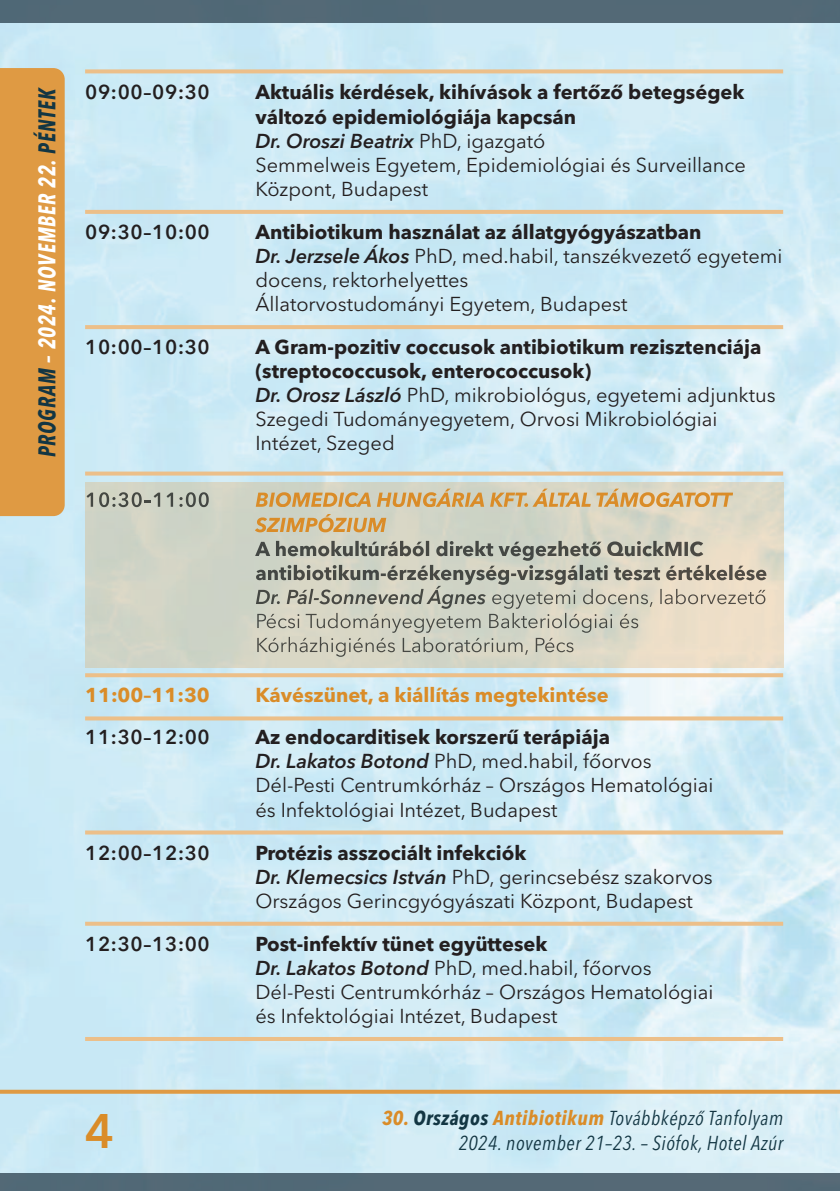
<style>
.page{position:relative;width:840px;height:1191px;background:#fff}
.page>*{position:absolute;margin:0;border:0;box-sizing:border-box;transform-origin:0 0}
.t1{font:600 48px "Avenir Next";color:#da8c28}
.t2{font:italic 700 24px "Avenir Next Condensed";letter-spacing:.05em;color:#fff;scale:.85 1}
.t3{font:20px/24px "Avenir Next";color:#231f20}
.t4{font:italic 20px "Avenir Next Condensed";letter-spacing:.025em;color:#133643}
.t5{font:600 20px "Avenir Next";letter-spacing:.035em;color:#231f20}
.t6{font:700 20px "Avenir Next";color:#da8c28}
.s1{color:#133643}
.s2{font-weight:700}
.s3{font-weight:600;font-style:italic}
.s4{font-weight:700;color:#da8c28}
</style>
<div class="page">
<img style="left:0;top:23px;width:839px;height:1151px">
<div style="left:0;top:68px;width:65px;height:448px;background:#df9a43"></div>
<svg style="left:0;top:1089px;width:839px;height:4px;background:#dba864"></svg>
<svg style="left:839px;top:0;width:1px;height:23px"></svg>
<div style="left:0;top:0;width:839px;height:23px;background:#536976"></div>
<div style="left:0;top:1174px;width:839px;height:17px;background:#546976"></div>
<hr style="left:85px;top:1037px;width:697px;height:4px;background:#ecbf89">
<svg style="left:85px;top:921px;width:697px;height:4px;background:#e6c69c"></svg>
<svg style="left:85px;top:830px;width:697px;height:4px;background:#e8c496"></svg>
<svg style="left:85px;top:716px;width:697px;height:4px;background:#e8c495"></svg>
<svg style="left:85px;top:673px;width:697px;height:4px;background:#eac18f"></svg>
<svg style="left:85px;top:471px;width:697px;height:4px;background:#e7c598"></svg>
<hr style="left:85px;top:325px;width:697px;height:4px;background:#ecbf89">
<svg style="left:85px;top:210px;width:697px;height:4px;background:#eac08c"></svg>
<svg style="left:85px;top:69px;width:697px;height:4px;background:#e8c394"></svg>
<img style="left:85px;top:482px;width:697px;height:185px">
<img style="left:86px;top:492px;width:56px;height:15px">
<svg style="left:144px;top:501px;width:7px;height:2px"></svg>
<img style="left:153px;top:492px;width:56px;height:15px">
<svg style="left:255px;top:492px;width:151px;height:15px;background:#d4b078"></svg>
<svg style="left:255px;top:514px;width:131px;height:18px;background:#d3b481"></svg>
<img style="left:255px;top:541px;width:112px;height:15px">
<img style="left:256px;top:565px;width:67px;height:15px">
<img style="left:256px;top:589px;width:85px;height:15px">
<img style="left:492px;top:592px;width:60px;height:17px">
<img style="left:257px;top:613px;width:80px;height:15px">
<img style="left:257px;top:637px;width:88px;height:20px">
<p class="t2" style="left:32px;top:457px;width:437px;rotate:-90deg"><span class="s1">PROGRAM</span> – 2024. NOVEMBER 22. <span class="s1">PÉNTEK</span></p>
<p class="t5" style="left:85px;top:74px;width:126px">09:00–09:30</p>
<p class="t3" style="left:255px;top:79px;width:492px"><span class="s2">Aktuális kérdések, kihívások a fertőző betegségek változó epidemiológiája kapcsán<br></span><span class="s3">Dr. Oroszi Beatrix</span> PhD, igazgató<br>Semmelweis Egyetem, Epidemiológiai és Surveillance Központ, Budapest</p>
<p class="t5" style="left:85px;top:215px;width:126px">09:30–10:00</p>
<p class="t3" style="left:255px;top:219px;width:528px"><span class="s2">Antibiotikum használat az állatgyógyászatban<br></span><span class="s3">Dr. Jerzsele Ákos</span> PhD, med.habil, tanszékvezető egyetemi docens, rektorhelyettes<br>Állatorvostudományi Egyetem, Budapest</p>
<p class="t5" style="left:85px;top:330px;width:126px">10:00–10:30</p>
<p class="t3" style="left:255px;top:334px;width:521px"><span class="s2">A Gram-pozitiv coccusok antibiotikum rezisztenciája (streptococcusok, enterococcusok)<br></span><span class="s3">Dr. Orosz László</span> PhD, mikrobiológus, egyetemi adjunktus Szegedi Tudományegyetem, Orvosi Mikrobiológiai Intézet, Szeged</p>
<p class="t6" style="left:85px;top:678px;width:126px">11:00–11:30</p>
<p class="t6" style="left:255px;top:678px;width:354px">Kávészünet, a kiállítás megtekintése</p>
<p class="t5" style="left:85px;top:720px;width:126px">11:30–12:00</p>
<p class="t3" style="left:255px;top:724px;width:459px"><span class="s2">Az endocarditisek korszerű terápiája<br></span><span class="s3">Dr. Lakatos Botond</span> PhD, med.habil, főorvos Dél-Pesti Centrumkórház – Országos Hematológiai és Infektológiai Intézet, Budapest</p>
<p class="t5" style="left:85px;top:835px;width:126px">12:00–12:30</p>
<p class="t3" style="left:255px;top:840px;width:458px"><span class="s2">Protézis asszociált infekciók<br></span><span class="s3">Dr. Klemecsics István</span> PhD, gerincsebész szakorvos<br>Országos Gerincgyógyászati Központ, Budapest</p>
<p class="t5" style="left:85px;top:926px;width:126px">12:30–13:00</p>
<p class="t3" style="left:255px;top:931px;width:459px"><span class="s2">Post-infektív tünet együttesek<br></span><span class="s3">Dr. Lakatos Botond</span> PhD, med.habil, főorvos Dél-Pesti Centrumkórház – Országos Hematológiai és Infektológiai Intézet, Budapest</p>
<h1 class="t1" style="left:85px;top:1090px;width:31px">4</h1>
<p class="t4" style="left:382px;top:1106px;width:402px"><span class="s4">30.</span> <span class="s2">Országos</span> <span class="s4">Antibiotikum</span> Továbbképző Tanfolyam</p>
<p class="t4" style="left:458px;top:1131px;width:326px">2024. november 21–23. – Siófok, Hotel Azúr</p>
</div>
